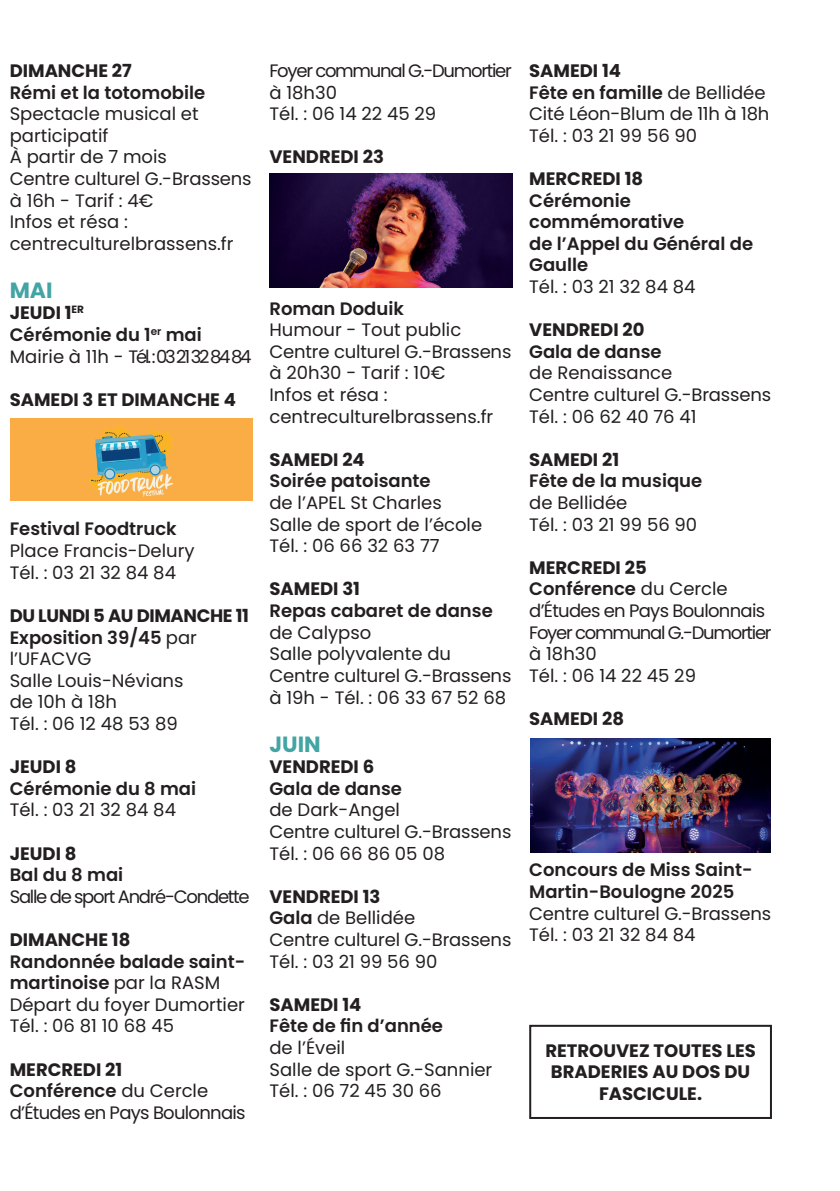
<style>
.page{position:relative;width:840px;height:1191px;background:#fff}
.page>*{position:absolute;margin:0;border:0;box-sizing:border-box;transform-origin:0 0}
.t1{font:700 22px "Poppins";color:#43a5a3}
.t2{font:18px/21.6px "Poppins";color:#231f20}
.t3{font:600 18px/21.6px "Poppins";color:#231f20}
.t4{font:700 18px/21.6px "Poppins";color:#231f20;text-align:center}
.t5{font:18px/21.6px "Poppins";letter-spacing:-.04em;color:#231f20}
.t6{font:18px/21.6px "Poppins";letter-spacing:-.07em;color:#231f20}
.s1{font-weight:700}
.s2{font-weight:600}
</style>
<div class="page">
<img style="left:269px;top:173px;width:243px;height:114px">
<img style="left:530px;top:738px;width:240px;height:114px">
<div style="left:10px;top:418px;width:242px;height:82px;background:#faad45"></div>
<svg style="left:89px;top:425px;width:84px;height:72px"></svg>
<div style="left:529px;top:1024px;width:242px;height:95px;border:2px solid #231f20"></div>
<p class="t4" style="left:10px;top:60px;width:124px">DIMANCHE 27</p>
<p class="t3" style="left:10px;top:81px;width:197px">Rémi et la totomobile</p>
<p class="t2" style="left:10px;top:103px;width:243px">Spectacle musical et participatif<br>À partir de 7 mois<br>Centre culturel G.-Brassens à 16h - Tarif : 4€<br>Infos et résa : centreculturelbrassens.fr</p>
<p class="t1" style="left:10px;top:277px;width:44px">MAI</p>
<p class="t2" style="left:10px;top:302px;width:243px"><span class="s1">JEUDI 1</span><sup>ER<br></sup><span class="s2">Cérémonie du 1</span><sup>er</sup> <span class="s2">mai<br></span>Mairie à 11h - Tél.:03 2132 84 84</p>
<p class="t4" style="left:10px;top:389px;width:228px">SAMEDI 3 ET DIMANCHE 4</p>
<p class="t3" style="left:10px;top:518px;width:168px">Festival Foodtruck</p>
<p class="t2" style="left:10px;top:540px;width:186px">Place Francis-Delury<br>Tél. : 03 21 32 84 84</p>
<p class="t2" style="left:10px;top:605px;width:240px"><span class="s1">DU LUNDI 5 AU DIMANCHE 11<br></span><span class="s2">Exposition 39/45</span> par l’UFACVG<br>Salle Louis-Névians<br>de 10h à 18h<br>Tél. : 06 12 48 53 89</p>
<p class="t4" style="left:10px;top:756px;width:68px">JEUDI 8</p>
<p class="t3" style="left:10px;top:777px;width:188px">Cérémonie du 8 mai</p>
<p class="t2" style="left:10px;top:799px;width:168px">Tél. : 03 21 32 84 84</p>
<p class="t4" style="left:10px;top:842px;width:68px">JEUDI 8</p>
<p class="t3" style="left:10px;top:864px;width:115px">Bal du 8 mai</p>
<p class="t6" style="left:10px;top:885px;width:241px">Salle de sport André-Condette</p>
<p class="t4" style="left:10px;top:929px;width:122px">DIMANCHE 18</p>
<p class="t2" style="left:10px;top:950px;width:237px"><span class="s2">Randonnée balade saint&shy;martinoise</span> par la RASM<br>Départ du foyer Dumortier<br>Tél. : 06 81 10 68 45</p>
<p class="t5" style="left:10px;top:1058px;width:237px"><span class="s1">MERCREDI 21<br></span><span class="s2">Conférence</span> du Cercle d’Études en Pays Boulonnais</p>
<p class="t6" style="left:269px;top:60px;width:244px">Foyer communal G.-Dumortier à 18h30<br>Tél. : 06 14 22 45 29</p>
<p class="t4" style="left:269px;top:146px;width:116px">VENDREDI 23</p>
<p class="t3" style="left:269px;top:297px;width:136px">Roman Doduik</p>
<p class="t2" style="left:269px;top:319px;width:243px">Humour - Tout public<br>Centre culturel G.-Brassens à 20h30 - Tarif : 10€<br>Infos et résa : centreculturelbrassens.fr</p>
<p class="t4" style="left:269px;top:449px;width:97px">SAMEDI 24</p>
<p class="t3" style="left:269px;top:470px;width:163px">Soirée patoisante</p>
<p class="t2" style="left:269px;top:492px;width:214px">de l’APEL St Charles<br>Salle de sport de l’école<br>Tél. : 06 66 32 63 77</p>
<p class="t4" style="left:269px;top:578px;width:92px">SAMEDI 31</p>
<p class="t3" style="left:269px;top:600px;width:225px">Repas cabaret de danse</p>
<p class="t2" style="left:269px;top:621px;width:243px">de Calypso<br>Salle polyvalente du<br>Centre culturel G.-Brassens à 19h - Tél. : 06 33 67 52 68</p>
<p class="t1" style="left:269px;top:731px;width:53px">JUIN</p>
<p class="t4" style="left:269px;top:756px;width:106px">VENDREDI 6</p>
<p class="t3" style="left:269px;top:777px;width:134px">Gala de danse</p>
<p class="t2" style="left:269px;top:799px;width:243px">de Dark-Angel<br>Centre culturel G.-Brassens<br>Tél. : 06 66 86 05 08</p>
<p class="t2" style="left:269px;top:885px;width:243px"><span class="s1">VENDREDI 13<br></span><span class="s2">Gala</span> de Bellidée<br>Centre culturel G.-Brassens<br>Tél. : 03 21 99 56 90</p>
<p class="t4" style="left:269px;top:993px;width:93px">SAMEDI 14</p>
<p class="t3" style="left:269px;top:1015px;width:175px">Fête de fin d’année</p>
<p class="t2" style="left:269px;top:1037px;width:224px">de l’Éveil<br>Salle de sport G.-Sannier<br>Tél. : 06 72 45 30 66</p>
<p class="t2" style="left:529px;top:60px;width:241px"><span class="s1">SAMEDI 14<br></span><span class="s2">Fête en famille</span> de Bellidée<br>Cité Léon-Blum de 11h à 18h<br>Tél. : 03 21 99 56 90</p>
<p class="t4" style="left:529px;top:168px;width:115px">MERCREDI 18</p>
<p class="t3" style="left:529px;top:189px;width:225px">Cérémonie commémorative<br>de l’Appel du Général de<br>Gaulle</p>
<p class="t2" style="left:529px;top:276px;width:168px">Tél. : 03 21 32 84 84</p>
<p class="t4" style="left:529px;top:319px;width:117px">VENDREDI 20</p>
<p class="t3" style="left:529px;top:341px;width:134px">Gala de danse</p>
<p class="t2" style="left:529px;top:362px;width:243px">de Renaissance<br>Centre culturel G.-Brassens<br>Tél. : 06 62 40 76 41</p>
<p class="t4" style="left:529px;top:449px;width:91px">SAMEDI 21</p>
<p class="t3" style="left:529px;top:470px;width:174px">Fête de la musique</p>
<p class="t2" style="left:529px;top:492px;width:169px">de Bellidée<br>Tél. : 03 21 99 56 90</p>
<p class="t5" style="left:529px;top:557px;width:244px"><span class="s1">MERCREDI 25<br></span><span class="s2">Conférence</span> du Cercle d’Études en Pays Boulonnais<br>Foyer communal G.-Dumortier à 18h30<br>Tél. : 06 14 22 45 29</p>
<p class="t4" style="left:529px;top:708px;width:96px">SAMEDI 28</p>
<p class="t3" style="left:529px;top:859px;width:225px">Concours de Miss Saint-<br>Martin-Boulogne 2025</p>
<p class="t2" style="left:529px;top:902px;width:243px">Centre culturel G.-Brassens<br>Tél. : 03 21 32 84 84</p>
<p class="t4" style="left:545px;top:1039px;width:212px">RETROUVEZ TOUTES LES<br>BRADERIES AU DOS DU<br>FASCICULE.</p>
</div>
